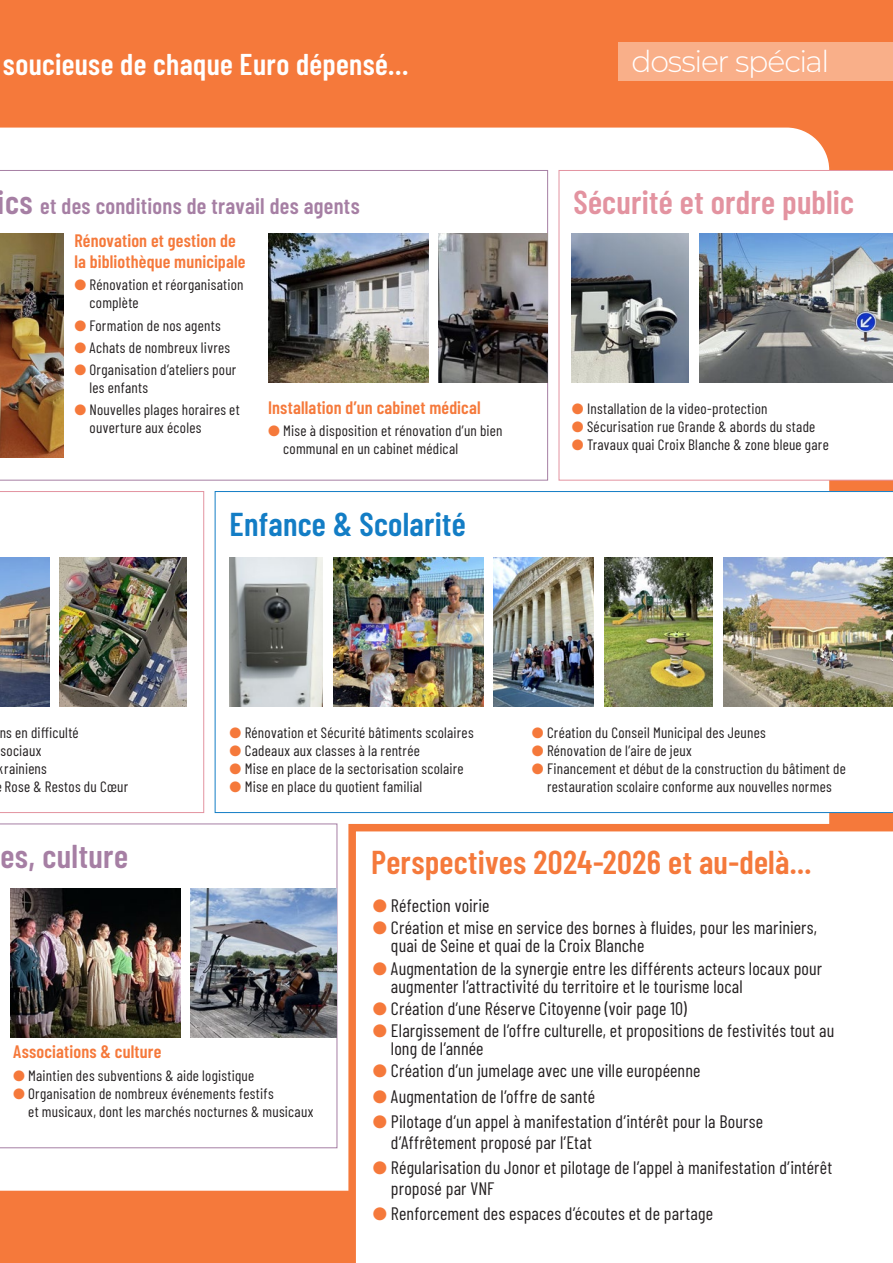
<style>
.page{position:relative;width:893px;height:1263px;background:#f5793b}
.page>*{position:absolute;margin:0;border:0;box-sizing:border-box;transform-origin:0 0}
.t1{font:600 33px "Barlow Condensed";letter-spacing:.005em;color:#f5793b}
.t2{font:600 33px "Barlow Condensed";letter-spacing:.005em;color:#e393a0}
.t3{font:600 33px "Barlow Condensed";letter-spacing:.005em;color:#137dc5}
.t4{font:600 33px "Barlow Condensed";letter-spacing:.015em;color:#a67fa4}
.t5{font:600 30px "Barlow Condensed";letter-spacing:.01em;color:#fff}
.t6{font:300 30px "Montserrat";letter-spacing:-.045em;color:#fff}
.t7{font:600 22.5px "Barlow Condensed";letter-spacing:.015em;color:#a67fa4}
.t8{font:18px/18px "Barlow Condensed";letter-spacing:.01em;color:#231f20}
.t9{font:600 18px/21.6px "Barlow Condensed";letter-spacing:.01em;color:#f5793b}
.t10{font:15px/18px "Barlow Condensed";letter-spacing:.02em;color:#231f20}
.s1{font-size:33px}
.s2{color:#f5793b}
</style>
<div class="page">
<div style="left:0;top:128px;width:829px;height:1063px;background:#fff"></div>
<div style="left:618px;top:43px;width:275px;height:38px;background:#f9af89"></div>
<div style="left:0;top:170px;width:548px;height:310px;background:#fff"></div>
<div style="left:559px;top:170px;width:334px;height:310px;background:#fff"></div>
<div style="left:0;top:823px;width:337px;height:325px;background:#fff"></div>
<div style="left:348px;top:824px;width:545px;height:439px;background:#fff"></div>
<div style="left:215px;top:491px;width:678px;height:322px;background:#fff"></div>
<div style="left:0;top:491px;width:204px;height:322px;background:#fff"></div>
<img style="left:0;top:234px;width:64px;height:223px">
<img style="left:268px;top:234px;width:161px;height:149px">
<img style="left:572px;top:234px;width:117px;height:149px">
<img style="left:439px;top:234px;width:108px;height:149px">
<img style="left:699px;top:234px;width:194px;height:149px">
<img style="left:0;top:557px;width:49px;height:149px">
<img style="left:60px;top:557px;width:126px;height:149px">
<img style="left:333px;top:557px;width:151px;height:149px">
<img style="left:723px;top:557px;width:170px;height:149px">
<img style="left:230px;top:557px;width:92px;height:149px">
<img style="left:604px;top:557px;width:109px;height:149px">
<img style="left:493px;top:557px;width:101px;height:149px">
<img style="left:11px;top:888px;width:170px;height:150px">
<img style="left:191px;top:888px;width:146px;height:150px">
<h2 class="t5" style="left:3px;top:42px;width:407px">soucieuse de chaque Euro dépensé...</h2>
<h3 class="t7" style="left:-2px;top:190px;width:363px"><span class="s1">ics</span> et des conditions de travail des agents</h3>
<p class="t9" style="left:74px;top:228px;width:173px">Rénovation et gestion de la bibliothèque municipale</p>
<p class="t10" style="left:90px;top:275px;width:156px;text-indent:-15px"><span class="s2">●</span> Rénovation et réorganisation complète</p>
<p class="t10" style="left:74px;top:315px;width:148px"><span class="s2">●</span> Formation de nos agents</p>
<p class="t10" style="left:74px;top:337px;width:157px"><span class="s2">●</span> Achats de nombreux livres</p>
<p class="t10" style="left:90px;top:360px;width:148px;text-indent:-15px"><span class="s2">●</span> Organisation d’ateliers pour les enfants</p>
<p class="t10" style="left:90px;top:400px;width:152px;text-indent:-15px"><span class="s2">●</span> Nouvelles plages horaires et ouverture aux écoles</p>
<p class="t9" style="left:268px;top:396px;width:214px">Installation d’un cabinet médical</p>
<p class="t10" style="left:283px;top:421px;width:221px;text-indent:-15px"><span class="s2">●</span> Mise à disposition et rénovation d’un bien communal en un cabinet médical</p>
<h1 class="t3" style="left:230px;top:500px;width:238px">Enfance &amp; Scolarité</h1>
<h2 class="t6" style="left:631px;top:41px;width:199px">dossier spécial</h2>
<h1 class="t2" style="left:573px;top:178px;width:282px">Sécurité et ordre public</h1>
<p class="t10" style="left:572px;top:399px;width:197px"><span class="s2">●</span> Installation de la video-protection</p>
<p class="t10" style="left:572px;top:417px;width:245px"><span class="s2">●</span> Sécurisation rue Grande &amp; abords du stade</p>
<p class="t10" style="left:572px;top:435px;width:258px"><span class="s2">●</span> Travaux quai Croix Blanche &amp; zone bleue gare</p>
<p class="t10" style="left:0;top:722px;width:81px">ns en difficulté</p>
<p class="t10" style="left:1px;top:740px;width:42px">sociaux</p>
<p class="t10" style="left:-2px;top:758px;width:51px">krainiens</p>
<p class="t10" style="left:5px;top:776px;width:125px">Rose &amp; Restos du Cœur</p>
<p class="t10" style="left:230px;top:722px;width:245px"><span class="s2">●</span> Rénovation et Sécurité bâtiments scolaires</p>
<p class="t10" style="left:230px;top:740px;width:192px"><span class="s2">●</span> Cadeaux aux classes à la rentrée</p>
<p class="t10" style="left:230px;top:758px;width:236px"><span class="s2">●</span> Mise en place de la sectorisation scolaire</p>
<p class="t10" style="left:230px;top:776px;width:194px"><span class="s2">●</span> Mise en place du quotient familial</p>
<p class="t10" style="left:532px;top:722px;width:235px"><span class="s2">●</span> Création du Conseil Municipal des Jeunes</p>
<p class="t10" style="left:532px;top:740px;width:161px"><span class="s2">●</span> Rénovation de l’aire de jeux</p>
<p class="t10" style="left:532px;top:758px;width:315px;text-align:center"><span class="s2">●</span> Financement et début de la construction du bâtiment de restauration scolaire conforme aux nouvelles normes</p>
<h1 class="t4" style="left:0;top:832px;width:129px">es, culture</h1>
<p class="t9" style="left:13px;top:1040px;width:150px">Associations &amp; culture</p>
<p class="t10" style="left:13px;top:1065px;width:243px"><span class="s2">●</span> Maintien des subventions &amp; aide logistique</p>
<p class="t10" style="left:28px;top:1083px;width:287px;text-indent:-15px"><span class="s2">●</span> Organisation de nombreux événements festifs<br>et musicaux, dont les marchés nocturnes &amp; musicaux</p>
<h1 class="t1" style="left:371px;top:838px;width:442px">Perspectives 2024-2026 et au-delà...</h1>
<p class="t8" style="left:373px;top:895px;width:118px"><span class="s2">●</span> Réfection voirie</p>
<p class="t8" style="left:391px;top:918px;width:428px;text-indent:-18px"><span class="s2">●</span> Création et mise en service des bornes à fluides, pour les mariniers, quai de Seine et quai de la Croix Blanche</p>
<p class="t8" style="left:391px;top:958px;width:433px;text-indent:-18px"><span class="s2">●</span> Augmentation de la synergie entre les différents acteurs locaux pour augmenter l’attractivité du territoire et le tourisme local</p>
<p class="t8" style="left:373px;top:998px;width:315px"><span class="s2">●</span> Création d’une Réserve Citoyenne (voir page 10)</p>
<p class="t8" style="left:391px;top:1020px;width:445px;text-indent:-18px"><span class="s2">●</span> Elargissement de l’offre culturelle, et propositions de festivités tout au long de l’année</p>
<p class="t8" style="left:373px;top:1060px;width:329px"><span class="s2">●</span> Création d’un jumelage avec une ville européenne</p>
<p class="t8" style="left:373px;top:1086px;width:224px"><span class="s2">●</span> Augmentation de l’offre de santé</p>
<p class="t8" style="left:391px;top:1110px;width:374px;line-height:21px;text-indent:-18px"><span class="s2">●</span> Pilotage d’un appel à manifestation d’intérêt pour la Bourse d’Affrêtement proposé par l’Etat</p>
<p class="t8" style="left:391px;top:1156px;width:443px;line-height:21px;text-indent:-18px"><span class="s2">●</span> Régularisation du Jonor et pilotage de l’appel à manifestation d’intérêt proposé par VNF</p>
<p class="t8" style="left:373px;top:1204px;width:342px"><span class="s2">●</span> Renforcement des espaces d’écoutes et de partage</p>
</div>
